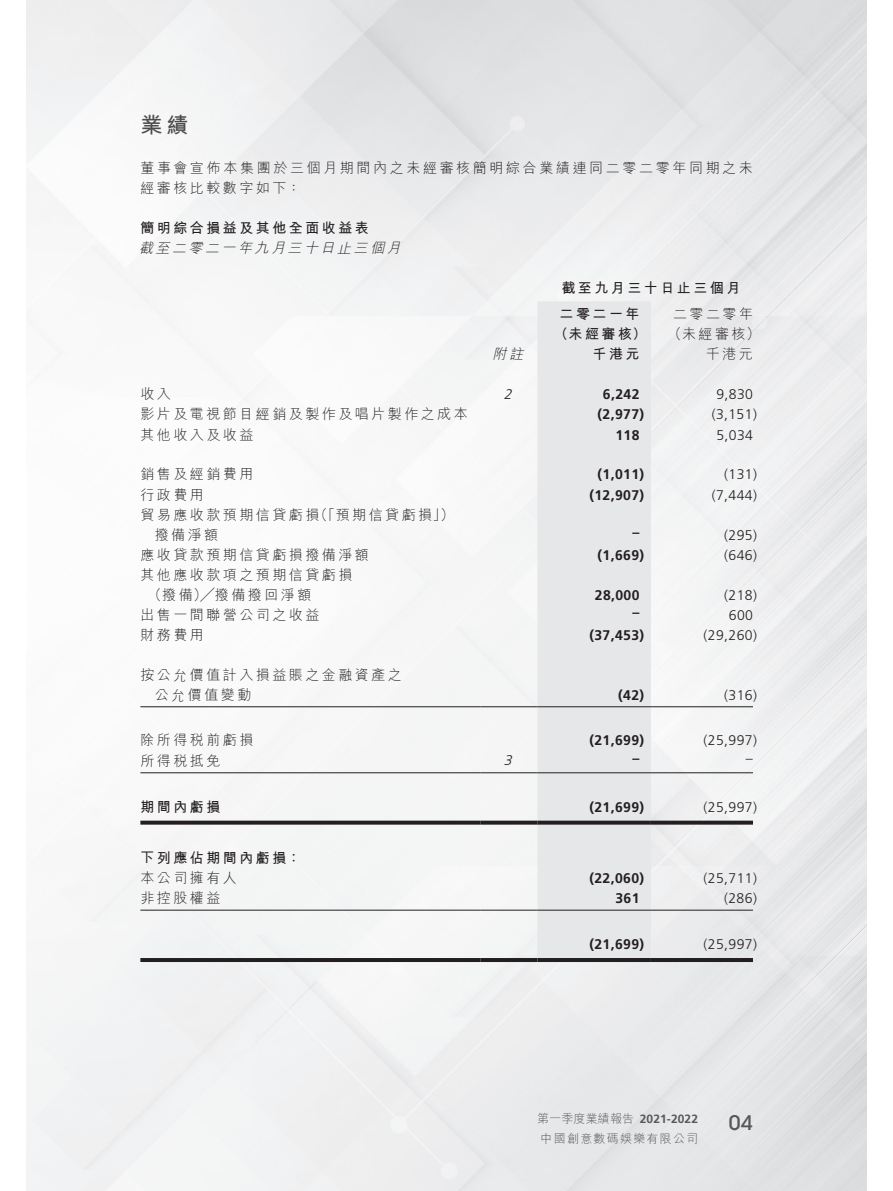
<style>
.page{position:relative;width:893px;height:1191px;background:#fff}
.page>*{position:absolute;margin:0;border:0;box-sizing:border-box;transform-origin:0 0}
.t1{font:22.05px "M Hei HK Bold E Ten B5 H";color:#4b4c4d}
.t2{font:500 19.95px "ITC Avant Garde Std";color:#57585a}
.t3{font:13.95px/20px "M Hei HK Light E Ten B5 H";letter-spacing:.18em;color:#231f20}
.t4{font:300 13.95px "Frutiger LT Std";letter-spacing:.03em;color:#231f20}
.t5{font:700 13.95px "Frutiger LT Std";letter-spacing:.03em;color:#231f20}
.t6{font:13.95px/26px "M Hei HK Bold E Ten B5 H";letter-spacing:.18em;color:#231f20}
.t7{font:italic 13.95px "M Hei HK Light E Ten B5 H";color:#231f20}
.t8{font:italic 300 13.95px "Frutiger LT Std";color:#231f20}
.t9{font:700 12px "Frutiger LT Std";letter-spacing:.01em;color:#57585a}
.t10{font:12px "M Hei HK Light E Ten B5 H";letter-spacing:.105em;color:#57585a}
.s1{font-family:"M Hei HK Light E Ten B5 H";font-weight:400}
</style>
<div class="page">
<div style="left:537px;top:301px;width:114px;height:657px;background:#e6e7e9"></div>
<hr style="left:140px;top:706px;width:340px;height:1px;background:#231f20">
<hr style="left:480px;top:706px;width:57px;height:1px;background:#231f20">
<hr style="left:537px;top:706px;width:114px;height:1px;background:#231f20">
<hr style="left:651px;top:706px;width:102px;height:1px;background:#231f20">
<hr style="left:140px;top:772px;width:340px;height:1px;background:#231f20">
<hr style="left:480px;top:772px;width:57px;height:1px;background:#231f20">
<hr style="left:537px;top:772px;width:114px;height:1px;background:#231f20">
<hr style="left:651px;top:772px;width:102px;height:1px;background:#231f20">
<svg style="left:140px;top:821px;width:340px;height:4px"></svg>
<svg style="left:480px;top:821px;width:57px;height:4px"></svg>
<svg style="left:537px;top:821px;width:114px;height:4px"></svg>
<svg style="left:651px;top:821px;width:102px;height:4px"></svg>
<hr style="left:140px;top:910px;width:340px;height:1px;background:#231f20">
<hr style="left:480px;top:910px;width:57px;height:1px;background:#231f20">
<hr style="left:537px;top:910px;width:114px;height:1px;background:#231f20">
<hr style="left:651px;top:910px;width:102px;height:1px;background:#231f20">
<hr style="left:140px;top:958px;width:340px;height:4px;background:#231f20">
<hr style="left:480px;top:958px;width:57px;height:4px;background:#231f20">
<hr style="left:537px;top:958px;width:114px;height:4px;background:#231f20">
<hr style="left:651px;top:958px;width:102px;height:4px;background:#231f20">
<h1 class="t1" style="left:140px;top:117px;width:49px">業績</h1>
<p class="t3" style="left:140px;top:160px;width:614px">董事會宣佈本集團於三個月期間內之未經審核簡明綜合業績連同二零二零年同期之未經審核比較數字如下：</p>
<p class="t6" style="left:140px;top:217px;width:230px">簡明綜合損益及其他全面收益表</p>
<p class="t7" style="left:139px;top:243px;width:266px">截至二零二一年九月三十日止三個月</p>
<p class="t6" style="left:559px;top:277px;width:182px">截至九月三十日止三個月二零二一年</p>
<p class="t3" style="left:673px;top:306px;width:81px">二零二零年</p>
<p class="t6" style="left:554px;top:323px;width:94px">（未經審核）</p>
<p class="t3" style="left:667px;top:326px;width:94px">（未經審核）</p>
<p class="t7" style="left:492px;top:349px;width:35px">附註</p>
<p class="t6" style="left:592px;top:343px;width:48px">千港元</p>
<p class="t3" style="left:706px;top:346px;width:48px">千港元</p>
<p class="t3" style="left:140px;top:386px;width:32px">收入</p>
<p class="t8" style="left:504px;top:389px;width:12px">2</p>
<p class="t5" style="left:603px;top:387px;width:38px">6,242</p>
<p class="t4" style="left:716px;top:389px;width:38px">9,830</p>
<p class="t3" style="left:140px;top:406px;width:329px">影片及電視節目經銷及製作及唱片製作之成本</p>
<p class="t5" style="left:597px;top:407px;width:48px">(2,977)</p>
<p class="t4" style="left:711px;top:409px;width:47px">(3,151)</p>
<p class="t3" style="left:140px;top:426px;width:114px">其他收入及收益</p>
<p class="t5" style="left:615px;top:427px;width:26px">118</p>
<p class="t4" style="left:716px;top:429px;width:38px">5,034</p>
<p class="t3" style="left:140px;top:466px;width:114px">銷售及經銷費用</p>
<p class="t5" style="left:597px;top:467px;width:48px">(1,011)</p>
<p class="t4" style="left:724px;top:469px;width:34px">(131)</p>
<p class="t3" style="left:140px;top:486px;width:65px">行政費用</p>
<p class="t5" style="left:589px;top:487px;width:56px">(12,907)</p>
<p class="t4" style="left:711px;top:489px;width:47px">(7,444)</p>
<p class="t3" style="left:155px;top:506px;width:301px;text-indent:-14px">貿易應收款預期信貸虧損（「預期信貸虧損」）撥備淨額</p>
<p class="t5" style="left:632px;top:524px;width:8px">–</p>
<p class="t4" style="left:724px;top:529px;width:34px">(295)</p>
<p class="t3" style="left:140px;top:546px;width:230px">應收貸款預期信貸虧損撥備淨額</p>
<p class="t5" style="left:597px;top:547px;width:48px">(1,669)</p>
<p class="t4" style="left:724px;top:549px;width:34px">(646)</p>
<p class="t3" style="left:148px;top:566px;width:206px;text-indent:-7px">其他應收款項之預期信貸虧損（撥備）╱撥備撥回淨額</p>
<p class="t5" style="left:594px;top:587px;width:46px">28,000</p>
<p class="t4" style="left:724px;top:589px;width:34px">(218)</p>
<p class="t3" style="left:140px;top:606px;width:180px">出售一間聯營公司之收益</p>
<p class="t5" style="left:632px;top:604px;width:8px">–</p>
<p class="t4" style="left:729px;top:609px;width:26px">600</p>
<p class="t3" style="left:140px;top:626px;width:65px">財務費用</p>
<p class="t5" style="left:589px;top:627px;width:56px">(37,453)</p>
<p class="t4" style="left:703px;top:629px;width:55px">(29,260)</p>
<p class="t3" style="left:155px;top:666px;width:248px;text-indent:-14px">按公允價值計入損益賬之金融資產之公允價值變動</p>
<p class="t5" style="left:618px;top:687px;width:28px">(42)</p>
<p class="t4" style="left:724px;top:689px;width:34px">(316)</p>
<p class="t3" style="left:140px;top:732px;width:114px">除所得稅前虧損</p>
<p class="t5" style="left:589px;top:733px;width:56px">(21,699)</p>
<p class="t4" style="left:703px;top:735px;width:55px">(25,997)</p>
<p class="t3" style="left:140px;top:752px;width:81px">所得稅抵免</p>
<p class="t8" style="left:504px;top:755px;width:12px">3</p>
<p class="t5" style="left:632px;top:750px;width:8px">–</p>
<p class="t4" style="left:746px;top:753px;width:8px">–</p>
<p class="t6" style="left:140px;top:795px;width:81px">期間內虧損</p>
<p class="t5" style="left:589px;top:799px;width:56px">(21,699)</p>
<p class="t4" style="left:703px;top:801px;width:55px">(25,997)</p>
<p class="t6" style="left:140px;top:847px;width:162px">下列應佔期間內虧損：</p>
<p class="t3" style="left:140px;top:870px;width:98px">本公司擁有人</p>
<p class="t5" style="left:589px;top:870px;width:56px">(22,060)</p>
<p class="t4" style="left:703px;top:872px;width:55px">(25,711)</p>
<p class="t3" style="left:140px;top:890px;width:81px">非控股權益</p>
<p class="t5" style="left:615px;top:890px;width:26px">361</p>
<p class="t4" style="left:724px;top:892px;width:34px">(286)</p>
<p class="t5" style="left:589px;top:936px;width:56px">(21,699)</p>
<p class="t4" style="left:703px;top:938px;width:55px">(25,997)</p>
<p class="t9" style="left:537px;top:1111px;width:162px"><span class="s1">第一季度業績報告</span> 2021-2022</p>
<p class="t10" style="left:540px;top:1134px;width:159px">中國創意數碼娛樂有限公司</p>
<h2 class="t2" style="left:728px;top:1112px;width:26px">04</h2>
</div>
